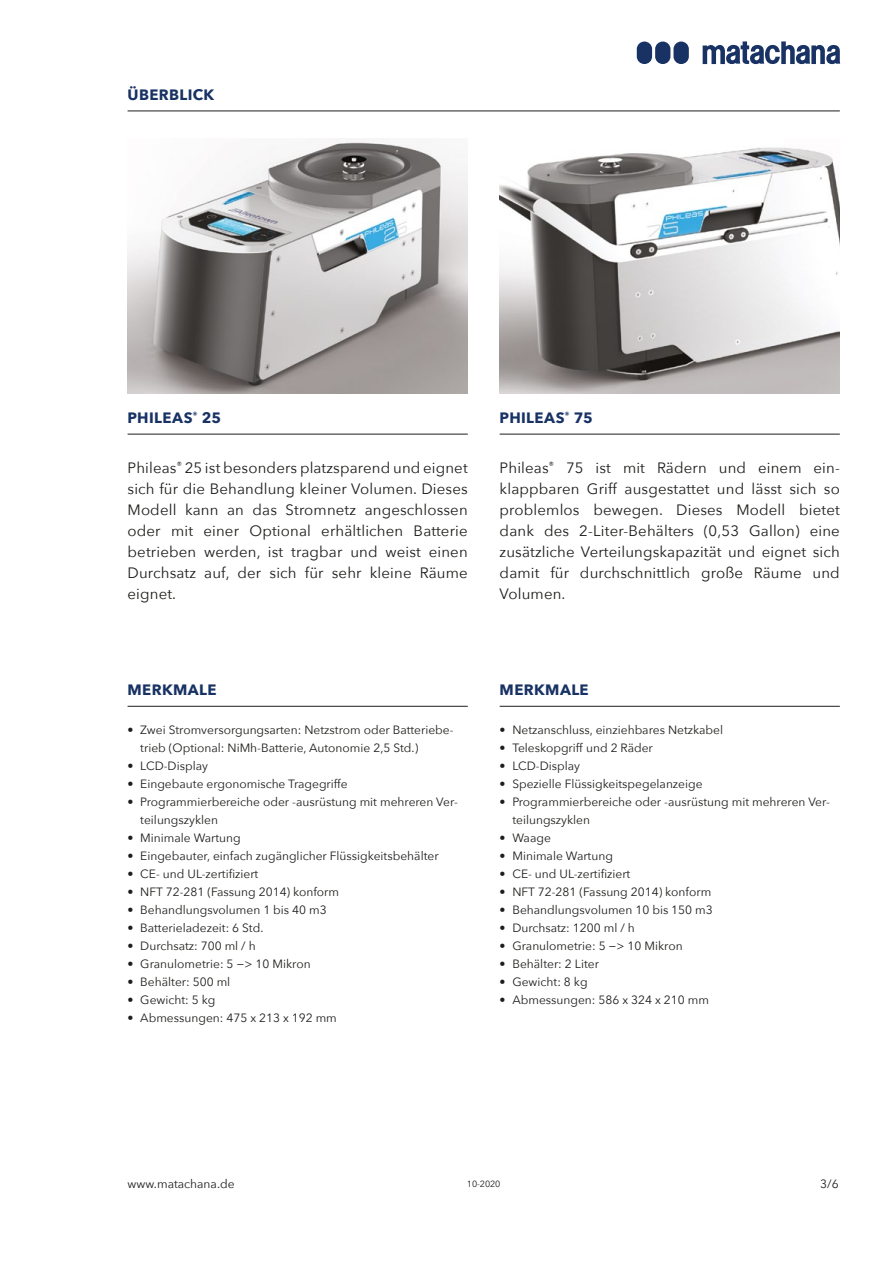
<style>
.page{position:relative;width:893px;height:1263px;background:#fff}
.page>*{position:absolute;margin:0;border:0;box-sizing:border-box;transform-origin:0 0}
.t1{font:15px/21px "Avenir Next";letter-spacing:.01em;color:#1d1d1b;text-align:justify}
.t2{font:700 15px "Avenir Next";letter-spacing:.025em;color:#183264}
.t3{font:12px/18px "Avenir Next";color:#1d1d1b}
.t4{font:9px "Avenir Next";letter-spacing:-.01em;color:#1d1d1b}
</style>
<div class="page">
<hr style="left:128px;top:111px;width:712px;height:1px;background:#1d1d1b">
<hr style="left:128px;top:434px;width:340px;height:1px;background:#1d1d1b">
<hr style="left:128px;top:706px;width:340px;height:1px;background:#1d1d1b">
<hr style="left:500px;top:706px;width:340px;height:1px;background:#1d1d1b">
<hr style="left:500px;top:434px;width:340px;height:1px;background:#1d1d1b">
<img style="left:128px;top:138px;width:340px;height:255px">
<img style="left:500px;top:147px;width:340px;height:246px">
<div style="left:673px;top:42px;width:16px;height:22px;background:#183264;border-radius:8px"></div>
<div style="left:655px;top:42px;width:15px;height:22px;background:#183264;border-radius:8px"></div>
<div style="left:637px;top:42px;width:15px;height:22px;background:#183264;border-radius:8px"></div>
<svg style="left:703px;top:41px;width:137px;height:23px"></svg>
<p class="t2" style="left:128px;top:82px;width:88px">ÜBERBLICK</p>
<p class="t2" style="left:128px;top:405px;width:95px">PHILEAS<sup>®</sup> 25</p>
<p class="t1" style="left:128px;top:456px;width:342px">Phileas<sup>®</sup> 25 ist besonders platzsparend und eignet sich für die Behandlung kleiner Volumen. Dieses Modell kann an das Stromnetz angeschlossen oder mit einer Optional erhältlichen Batterie betrieben werden, ist tragbar und weist einen Durchsatz auf, der sich für sehr kleine Räume eignet.</p>
<p class="t2" style="left:500px;top:405px;width:95px">PHILEAS<sup>®</sup> 75</p>
<p class="t1" style="left:500px;top:456px;width:342px">Phileas<sup>®</sup> 75 ist mit Rädern und einem ein&shy;klappbaren Griff ausgestattet und lässt sich so problemlos bewegen. Dieses Modell bietet dank des 2-Liter-Behälters (0,53 Gallon) eine zusätzliche Verteilungskapazität und eignet sich damit für durchschnittlich große Räume und Volumen.</p>
<p class="t2" style="left:128px;top:677px;width:90px">MERKMALE</p>
<p class="t3" style="left:140px;top:721px;width:315px;text-indent:-13px">• Zwei Stromversorgungsarten: Netzstrom oder Batteriebe&shy;trieb (Optional: NiMh-Batterie, Autonomie 2,5 Std.)</p>
<p class="t3" style="left:128px;top:757px;width:82px">• LCD-Display</p>
<p class="t3" style="left:128px;top:775px;width:222px">• Eingebaute ergonomische Tragegriffe</p>
<p class="t3" style="left:140px;top:793px;width:319px;text-indent:-13px">• Programmierbereiche oder -ausrüstung mit mehreren Ver&shy;teilungszyklen</p>
<p class="t3" style="left:128px;top:829px;width:115px">• Minimale Wartung</p>
<p class="t3" style="left:128px;top:847px;width:313px">• Eingebauter, einfach zugänglicher Flüssigkeitsbehälter</p>
<p class="t3" style="left:128px;top:865px;width:132px">• CE- und UL-zertifiziert</p>
<p class="t3" style="left:128px;top:883px;width:213px">• NFT 72-281 (Fassung 2014) konform</p>
<p class="t3" style="left:128px;top:901px;width:201px">• Behandlungsvolumen 1 bis 40 m3</p>
<p class="t3" style="left:128px;top:919px;width:137px">• Batterieladezeit: 6 Std.</p>
<p class="t3" style="left:128px;top:937px;width:130px">• Durchsatz: 700 ml / h</p>
<p class="t3" style="left:128px;top:955px;width:185px">• Granulometrie: 5 −&gt; 10 Mikron</p>
<p class="t3" style="left:128px;top:973px;width:104px">• Behälter: 500 ml</p>
<p class="t3" style="left:128px;top:991px;width:89px">• Gewicht: 5 kg</p>
<p class="t3" style="left:128px;top:1009px;width:211px">• Abmessungen: 475 x 213 x 192 mm</p>
<p class="t2" style="left:500px;top:677px;width:90px">MERKMALE</p>
<p class="t3" style="left:500px;top:721px;width:225px">• Netzanschluss, einziehbares Netzkabel</p>
<p class="t3" style="left:500px;top:739px;width:155px">• Teleskopgriff und 2 Räder</p>
<p class="t3" style="left:500px;top:757px;width:82px">• LCD-Display</p>
<p class="t3" style="left:500px;top:775px;width:204px">• Spezielle Flüssigkeitspegelanzeige</p>
<p class="t3" style="left:512px;top:793px;width:319px;text-indent:-13px">• Programmierbereiche oder -ausrüstung mit mehreren Ver&shy;teilungszyklen</p>
<p class="t3" style="left:500px;top:829px;width:53px">• Waage</p>
<p class="t3" style="left:500px;top:847px;width:115px">• Minimale Wartung</p>
<p class="t3" style="left:500px;top:865px;width:132px">• CE- und UL-zertifiziert</p>
<p class="t3" style="left:500px;top:883px;width:213px">• NFT 72-281 (Fassung 2014) konform</p>
<p class="t3" style="left:500px;top:901px;width:215px">• Behandlungsvolumen 10 bis 150 m3</p>
<p class="t3" style="left:500px;top:919px;width:137px">• Durchsatz: 1200 ml / h</p>
<p class="t3" style="left:500px;top:937px;width:185px">• Granulometrie: 5 −&gt; 10 Mikron</p>
<p class="t3" style="left:500px;top:955px;width:101px">• Behälter: 2 Liter</p>
<p class="t3" style="left:500px;top:973px;width:89px">• Gewicht: 8 kg</p>
<p class="t3" style="left:500px;top:991px;width:211px">• Abmessungen: 586 x 324 x 210 mm</p>
<p class="t3" style="left:128px;top:1174px;width:109px">www.matachana.de</p>
<p class="t3" style="left:820px;top:1174px;width:20px">3/6</p>
<p class="t4" style="left:467px;top:1176px;width:35px">10-2020</p>
</div>
